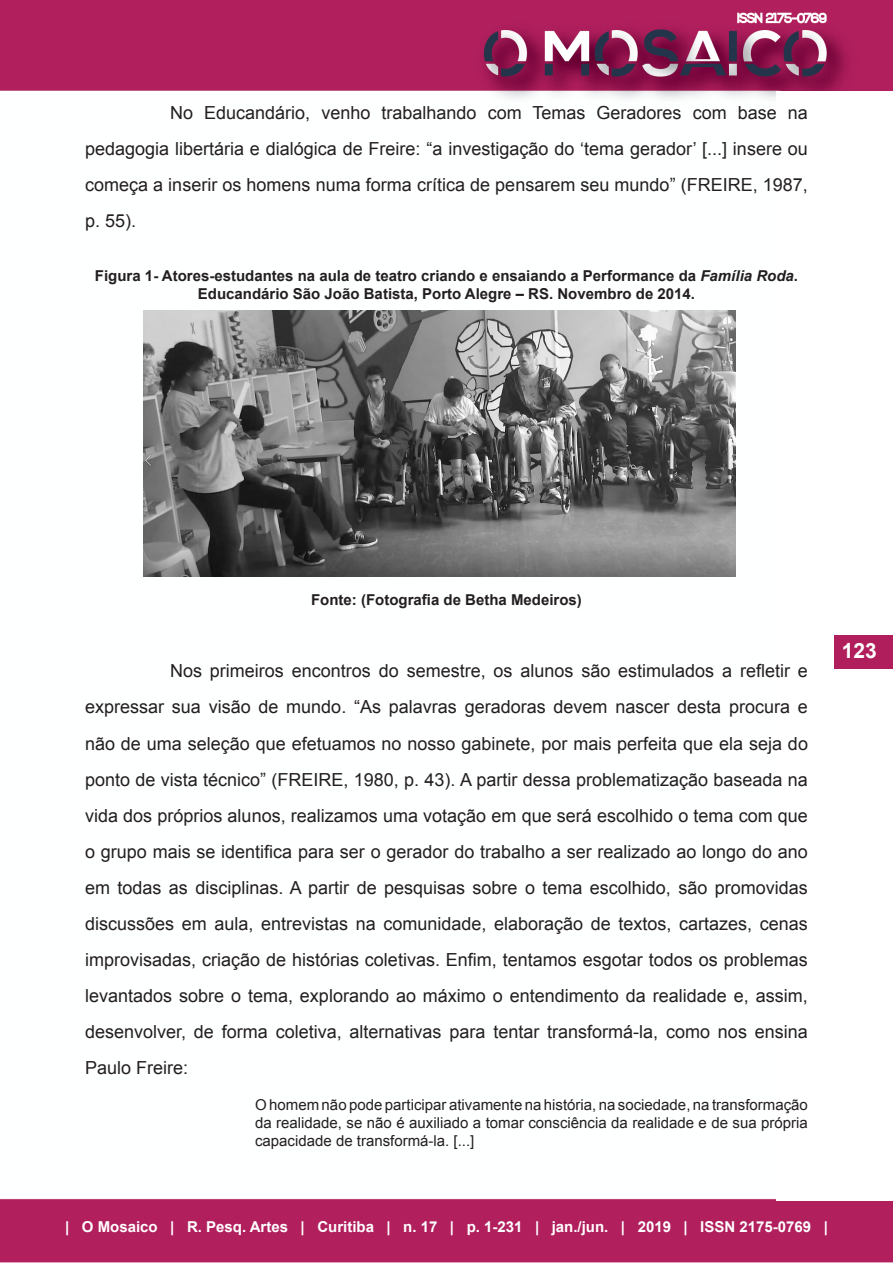
<style>
.page{position:relative;width:893px;height:1263px;background:#fff}
.page>*{position:absolute;margin:0;border:0;box-sizing:border-box;transform-origin:0 0}
.t1{font:700 21px "Arial";color:#fff}
.Corpo{font:18px/36px "Arial";color:#231f20;text-align:justify}
.figura{font:700 15px "Arial";color:#231f20}
.citação_-_sem_espaço{font:15px/18px "Arial";color:#231f20;text-align:justify}
.t2{font:700 15px "Arial";color:#fff}
.s1{font-style:italic}
</style>
<div class="page">
<img style="left:0;top:0;width:893px;height:1263px">
<div style="left:777px;top:92px;width:116px;height:1109px;background:#fff"></div>
<div style="left:834px;top:635px;width:59px;height:33px;background:#b01f5c"></div>
<img style="left:143px;top:310px;width:592px;height:266px">
<p class="Corpo" style="left:85px;top:95px;width:724px;text-indent:85px">No Educandário, venho trabalhando com Temas Geradores com base na pedagogia libertária e dialógica de Freire: “a investigação do ‘tema gerador’ [...] insere ou começa a inserir os homens numa forma crítica de pensarem seu mundo” (FREIRE, 1987, p. 55).</p>
<p class="figura" style="left:95px;top:266px;width:704px">Figura 1- Atores-estudantes na aula de teatro criando e ensaiando a Performance da <span class="s1">Família Roda</span>.</p>
<p class="figura" style="left:198px;top:284px;width:499px">Educandário São João Batista, Porto Alegre – RS. Novembro de 2014.</p>
<p class="figura" style="left:311px;top:590px;width:272px">Fonte: (Fotografia de Betha Medeiros)</p>
<p class="Corpo" style="left:85px;top:653px;width:724px;text-indent:85px">Nos primeiros encontros do semestre, os alunos são estimulados a refletir e expressar sua visão de mundo. “As palavras geradoras devem nascer desta procura e não de uma seleção que efetuamos no nosso gabinete, por mais perfeita que ela seja do ponto de vista técnico” (FREIRE, 1980, p. 43). A partir dessa problematização baseada na vida dos próprios alunos, realizamos uma votação em que será escolhido o tema com que o grupo mais se identifica para ser o gerador do trabalho a ser realizado ao longo do ano em todas as disciplinas. A partir de pesquisas sobre o tema escolhido, são promovidas discussões em aula, entrevistas na comunidade, elaboração de textos, cartazes, cenas improvisadas, criação de histórias coletivas. Enfim, tentamos esgotar todos os problemas levantados sobre o tema, explorando ao máximo o entendimento da realidade e, assim, desenvolver, de forma coletiva, alternativas para tentar transformá-la, como nos ensina Paulo Freire:</p>
<p class="citação_-_sem_espaço" style="left:255px;top:1095px;width:554px">O homem não pode participar ativamente na história, na sociedade, na transformação da realidade, se não é auxiliado a tomar consciência da realidade e de sua própria capacidade de transformá-la. [...]</p>
<p class="t1" style="left:842px;top:636px;width:37px">123</p>
<p class="t2" style="left:65px;top:1217px;width:764px">| O Mosaico | R. Pesq. Artes | Curitiba | n. 17 | p. 1-231 | jan./jun. | 2019 | ISSN 2175-0769 |</p>
</div>
